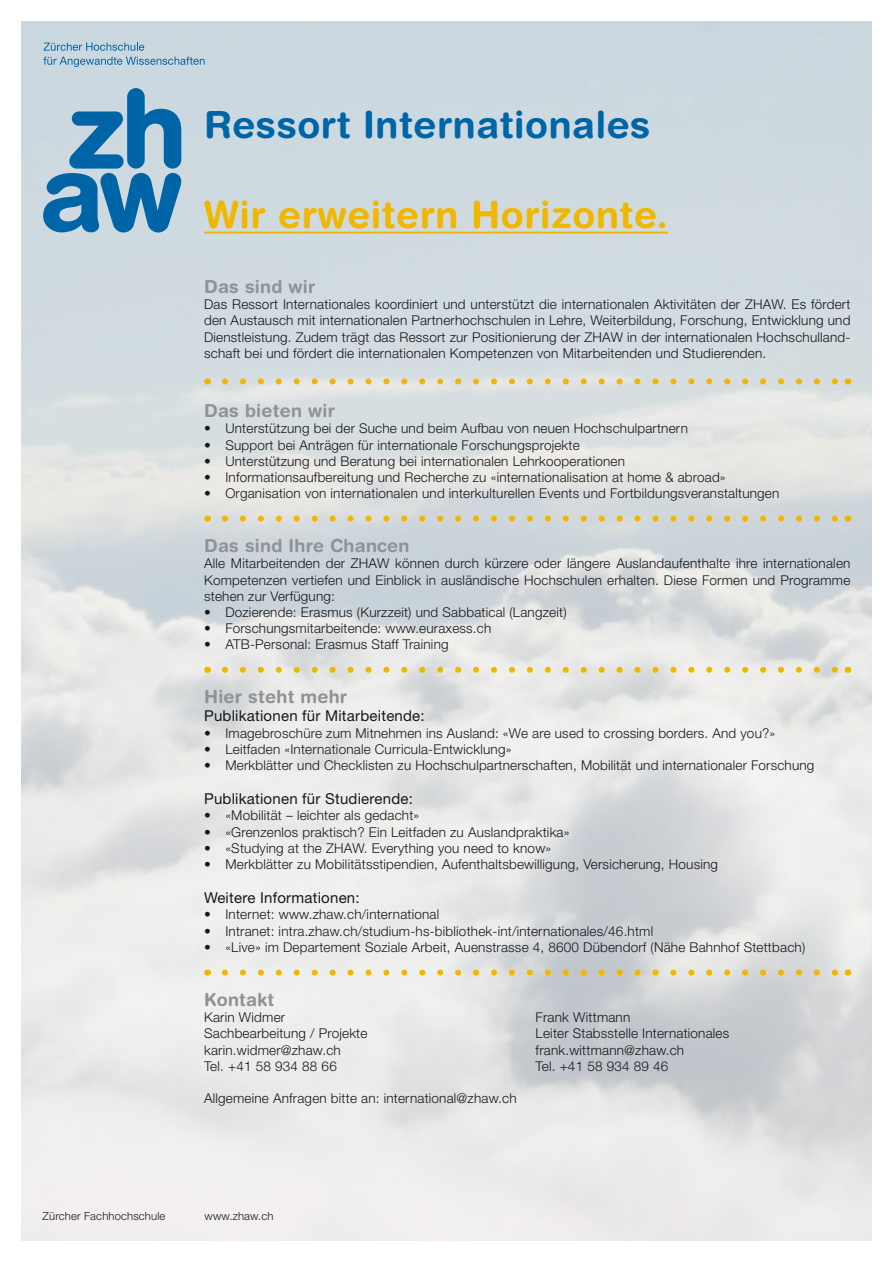
<style>
.page{position:relative;width:893px;height:1263px;background:#fff}
.page>*{position:absolute;margin:0;border:0;box-sizing:border-box;transform-origin:0 0}
.t1{font:700 37.5px "Helvetica Rounded LT Std";letter-spacing:.015em;color:#0065a7}
.t2{font:700 37.5px "Helvetica Rounded LT Std";letter-spacing:.015em;color:#f0b600}
.t3{font:700 18px "Helvetica Rounded LT Std";letter-spacing:.015em;color:#919297}
.t4{font:15px "Helvetica Neue LT Pro";letter-spacing:.015em;color:#1a171c}
.t5{font:300 13.5px/16.2px "Helvetica Neue LT Pro";letter-spacing:.015em;color:#1a171c;text-align:justify}
.t6{font:300 11.25px "Helvetica Neue LT Pro";letter-spacing:.015em;color:#1a171c}
</style>
<div class="page">
<img style="left:21px;top:21px;width:851px;height:1220px">
<svg style="left:43px;top:88px;width:138px;height:145px;background:#689fc3"></svg>
<svg style="left:44px;top:43px;width:100px;height:8px"></svg>
<svg style="left:43px;top:57px;width:161px;height:10px;background:#99bbd1"></svg>
<hr style="left:204px;top:232px;width:464px;height:1px;background:#f0b600">
<svg style="left:225px;top:378px;width:614px;height:6px;background:#e1d6a9"></svg>
<svg style="left:225px;top:516px;width:614px;height:6px;background:#dacfa4"></svg>
<svg style="left:225px;top:667px;width:614px;height:6px;background:#e9daaa"></svg>
<svg style="left:225px;top:969px;width:614px;height:6px;background:#e3d5a8"></svg>
<h1 class="t1" style="left:204px;top:102px;width:448px">Ressort Internationales</h1>
<h1 class="t2" style="left:204px;top:192px;width:465px">Wir erweitern Horizonte.</h1>
<h2 class="t3" style="left:204px;top:276px;width:113px">Das sind wir</h2>
<p class="t5" style="left:204px;top:296px;width:648px">Das Ressort Internationales koordiniert und unterstützt die internationalen Aktivitäten der ZHAW. Es fördert den Austausch mit internationalen Partnerhochschulen in Lehre, Weiterbildung, Forschung, Entwicklung und Dienstleistung. Zudem trägt das Ressort zur Positionierung der ZHAW in der internationalen Hochschulland&shy;schaft bei und fördert die internationalen Kompetenzen von Mitarbeitenden und Studierenden.</p>
<h2 class="t3" style="left:204px;top:400px;width:132px">Das bieten wir</h2>
<p class="t5" style="left:204px;top:420px;width:485px">• Unterstützung bei der Suche und beim Aufbau von neuen Hochschulpartnern</p>
<p class="t5" style="left:204px;top:436px;width:377px">• Support bei Anträgen für internationale Forschungsprojekte</p>
<p class="t5" style="left:204px;top:453px;width:422px">• Unterstützung und Beratung bei internationalen Lehrkooperationen</p>
<p class="t5" style="left:204px;top:469px;width:523px">• Informationsaufbereitung und Recherche zu «internationalisation at home &amp; abroad»</p>
<p class="t5" style="left:204px;top:485px;width:577px">• Organisation von internationalen und interkulturellen Events und Fortbildungsveranstaltungen</p>
<h2 class="t3" style="left:204px;top:535px;width:207px">Das sind Ihre Chancen</h2>
<p class="t5" style="left:204px;top:555px;width:648px">Alle Mitarbeitenden der ZHAW können durch kürzere oder längere Auslandaufenthalte ihre internationalen Kompetenzen vertiefen und Einblick in ausländische Hochschulen erhalten. Diese Formen und Programme stehen zur Verfügung:</p>
<p class="t5" style="left:204px;top:604px;width:364px">• Dozierende: Erasmus (Kurzzeit) und Sabbatical (Langzeit)</p>
<p class="t5" style="left:204px;top:620px;width:289px">• Forschungsmitarbeitende: www.euraxess.ch</p>
<p class="t5" style="left:204px;top:636px;width:246px">• ATB-Personal: Erasmus Staff Training</p>
<h2 class="t3" style="left:204px;top:686px;width:145px">Hier steht mehr</h2>
<p class="t4" style="left:204px;top:707px;width:222px">Publikationen für Mitarbeitende:</p>
<p class="t5" style="left:204px;top:724px;width:573px">• Imagebroschüre zum Mitnehmen ins Ausland: «We are used to crossing borders. And you?»</p>
<p class="t5" style="left:204px;top:741px;width:309px">• Leitfaden «Internationale Curricula-Entwicklung»</p>
<p class="t5" style="left:204px;top:757px;width:612px">• Merkblätter und Checklisten zu Hochschulpartnerschaften, Mobilität und internationaler Forschung</p>
<p class="t4" style="left:204px;top:790px;width:210px">Publikationen für Studierende:</p>
<p class="t5" style="left:204px;top:807px;width:217px">• «Mobilität – leichter als gedacht»</p>
<p class="t5" style="left:204px;top:823px;width:367px">• «Grenzenlos praktisch? Ein Leitfaden zu Auslandpraktika»</p>
<p class="t5" style="left:204px;top:840px;width:349px">• «Studying at the ZHAW. Everything you need to know»</p>
<p class="t5" style="left:204px;top:856px;width:515px">• Merkblätter zu Mobilitätsstipendien, Aufenthaltsbewilligung, Versicherung, Housing</p>
<p class="t4" style="left:204px;top:889px;width:157px">Weitere Informationen:</p>
<p class="t5" style="left:204px;top:906px;width:237px">• Internet: www.zhaw.ch/international</p>
<p class="t5" style="left:204px;top:922px;width:451px">• Intranet: intra.zhaw.ch/studium-hs-bibliothek-int/internationales/46.html</p>
<p class="t5" style="left:204px;top:939px;width:603px">• «Live» im Departement Soziale Arbeit, Auenstrasse 4, 8600 Dübendorf (Nähe Bahnhof Stettbach)</p>
<h2 class="t3" style="left:204px;top:988px;width:71px">Kontakt</h2>
<p class="t5" style="left:204px;top:1009px;width:83px">Karin Widmer</p>
<p class="t5" style="left:536px;top:1009px;width:96px">Frank Wittmann</p>
<p class="t5" style="left:204px;top:1025px;width:165px">Sachbearbeitung / Projekte</p>
<p class="t5" style="left:536px;top:1025px;width:195px">Leiter Stabsstelle Internationales</p>
<p class="t5" style="left:204px;top:1041px;width:138px">karin.widmer@zhaw.ch</p>
<p class="t5" style="left:536px;top:1041px;width:150px">frank.wittmann@zhaw.ch</p>
<p class="t5" style="left:204px;top:1057px;width:134px">Tel. +41 58 934 88 66</p>
<p class="t5" style="left:536px;top:1057px;width:134px">Tel. +41 58 934 89 46</p>
<p class="t5" style="left:204px;top:1090px;width:314px">Allgemeine Anfragen bitte an: international@zhaw.ch</p>
<p class="t6" style="left:43px;top:1209px;width:124px">Zürcher Fachhochschule</p>
<p class="t6" style="left:205px;top:1209px;width:71px">www.zhaw.ch</p>
</div>
